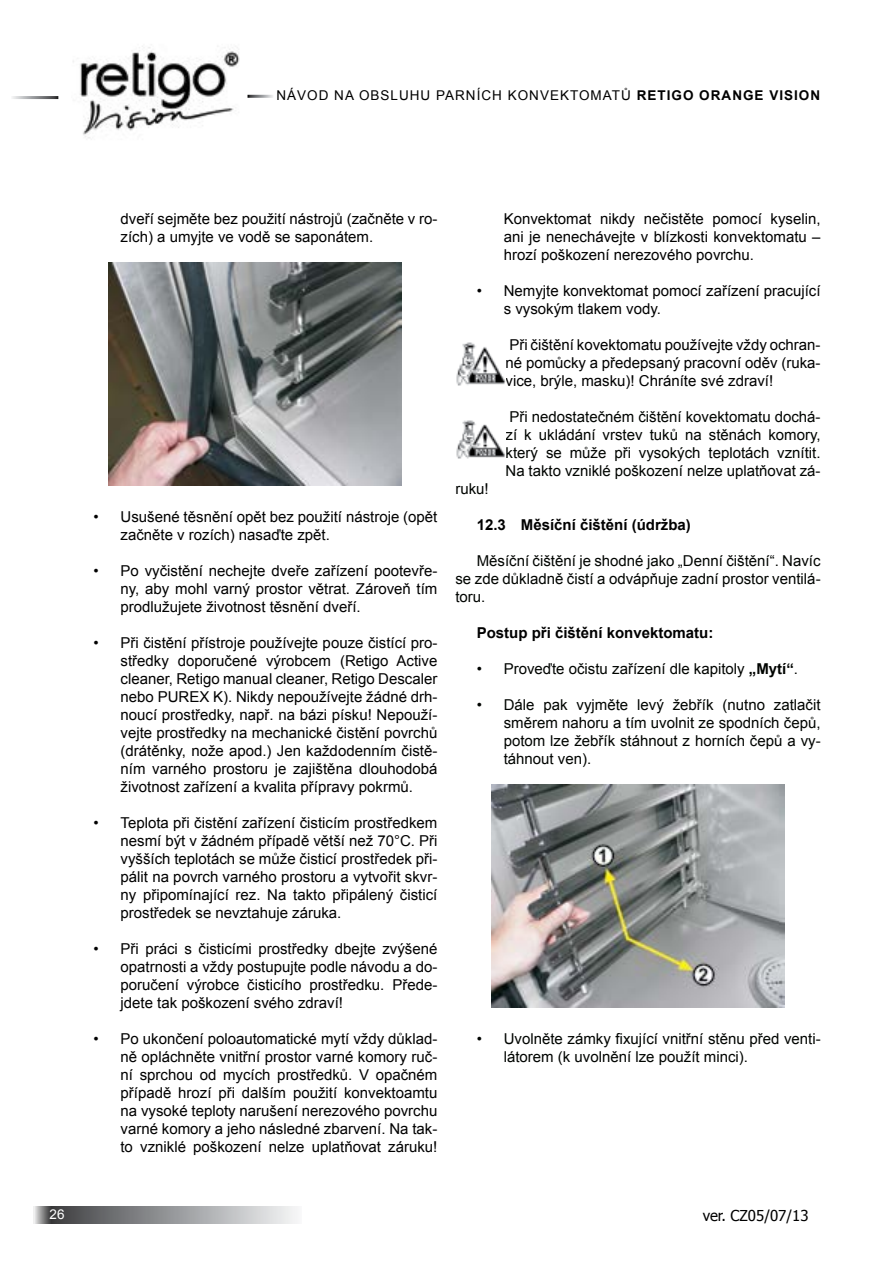
<style>
.page{position:relative;width:893px;height:1263px;background:#fff}
.page>*{position:absolute;margin:0;border:0;box-sizing:border-box;transform-origin:0 0}
.t1{font:15px/18px "Arial";color:#000;text-align:justify}
.t2{font:15px/18px "Arial";color:#000400;text-align:justify}
.t3{font:700 15px "Arial";color:#000}
.t4{font:15px "Tahoma";color:#000}
.t5{font:13.5px "Arial";letter-spacing:.075em;color:#000}
.t6{font:13.5px "Arial";color:#fff}
.s1{font-weight:700}
</style>
<div class="page">
<img style="left:73px;top:46px;width:167px;height:92px">
<svg style="left:33px;top:1207px;width:264px;height:16px;background:#97999b"></svg>
<img style="left:108px;top:263px;width:294px;height:222px">
<img style="left:491px;top:785px;width:294px;height:223px">
<img style="left:456px;top:342px;width:50px;height:44px">
<img style="left:456px;top:420px;width:49px;height:39px">
<p class="t5" style="left:276px;top:86px;width:545px">NÁVOD NA OBSLUHU PARNÍCH KONVEKTOMATŮ <span class="s1">RETIGO ORANGE VISION</span></p>
<p class="t1" style="left:121px;top:209px;width:318px">dveří sejměte bez použití nástrojů (začněte v ro&shy;zích) a umyjte ve vodě se saponátem.</p>
<p class="t1" style="left:121px;top:507px;width:318px;text-indent:-27px">• Usušené těsnění opět bez použití nástroje (opět začněte v rozích) nasaďte zpět.</p>
<p class="t1" style="left:121px;top:561px;width:318px;text-indent:-27px">• Po vyčistění nechejte dveře zařízení pootevře&shy;ny, aby mohl varný prostor větrat. Zároveň tím prodlužujete životnost těsnění dveří.</p>
<p class="t1" style="left:121px;top:633px;width:318px;text-indent:-27px">• Při čistění přístroje používejte pouze čistící pro&shy;středky doporučené výrobcem (Retigo Active cleaner, Retigo manual cleaner, Retigo Descaler nebo PUREX K). Nikdy nepoužívejte žádné drh&shy;noucí prostředky, např. na bázi písku! Nepouží&shy;vejte prostředky na mechanické čistění povrchů (drátěnky, nože apod.) Jen každodenním čistě&shy;ním varného prostoru je zajištěna dlouhodobá životnost zařízení a kvalita přípravy pokrmů.</p>
<p class="t1" style="left:120px;top:813px;width:318px;text-indent:-27px">• Teplota při čistění zařízení čisticím prostředkem nesmí být v žádném případě větší než 70°C. Při vyšších teplotách se může čisticí prostředek při&shy;pálit na povrch varného prostoru a vytvořit skvr&shy;ny připomínající rez. Na takto připálený čisticí prostředek se nevztahuje záruka.</p>
<p class="t1" style="left:120px;top:939px;width:318px;text-indent:-27px">• Při práci s čisticími prostředky dbejte zvýšené opatrnosti a vždy postupujte podle návodu a do&shy;poručení výrobce čisticího prostředku. Přede&shy;jdete tak poškození svého zdraví!</p>
<p class="t1" style="left:120px;top:1029px;width:318px;text-indent:-27px">• Po ukončení poloautomatické mytí vždy důklad&shy;ně opláchněte vnitřní prostor varné komory ruč&shy;ní sprchou od mycích prostředků. V opačném případě hrozí při dalším použití konvektoamtu na vysoké teploty narušení nerezového povrchu varné komory a jeho následné zbarvení. Na tak&shy;to vzniklé poškození nelze uplatňovat záruku!</p>
<p class="t1" style="left:504px;top:209px;width:318px">Konvektomat nikdy nečistěte pomocí kyselin, ani je nenechávejte v blízkosti konvektomatu – hrozí poškození nerezového povrchu.</p>
<p class="t1" style="left:504px;top:281px;width:318px;text-indent:-27px">• Nemyjte konvektomat pomocí zařízení pracující s vysokým tlakem vody.</p>
<p class="t1" style="left:506px;top:335px;width:317px">Při čištění kovektomatu používejte vždy ochran&shy;né pomůcky a předepsaný pracovní oděv (ruka&shy;vice, brýle, masku)! Chráníte své zdraví!</p>
<p class="t2" style="left:506px;top:407px;width:317px">Při nedostatečném čištění kovektomatu dochá&shy;zí k ukládání vrstev tuků na stěnách komory, který se může při vysokých teplotách vznítit.<br>Na takto vzniklé poškození nelze uplatňovat zá-</p>
<p class="t2" style="left:455px;top:479px;width:35px">ruku!</p>
<p class="t3" style="left:477px;top:514px;width:216px">12.3 Měsíční čištění (údržba)</p>
<p class="t2" style="left:455px;top:551px;width:367px;text-indent:21px">Měsíční čištění je shodné jako „Denní čištění“. Navíc se zde důkladně čistí a odvápňuje zadní prostor ventilá&shy;toru.</p>
<p class="t3" style="left:477px;top:622px;width:238px">Postup při čištění konvektomatu:</p>
<p class="t2" style="left:477px;top:659px;width:323px">• Proveďte očistu zařízení dle kapitoly <span class="s1">„Mytí“</span>.</p>
<p class="t2" style="left:504px;top:695px;width:318px;text-indent:-27px">• Dále pak vyjměte levý žebřík (nutno zatlačit směrem nahoru a tím uvolnit ze spodních čepů, potom lze žebřík stáhnout z horních čepů a vy&shy;táhnout ven).</p>
<p class="t2" style="left:504px;top:1030px;width:318px;text-indent:-27px">• Uvolněte zámky fixující vnitřní stěnu před venti&shy;látorem (k uvolnění lze použít minci).</p>
<p class="t6" style="left:50px;top:1205px;width:17px">26</p>
<p class="t4" style="left:703px;top:1206px;width:107px">ver. CZ05/07/13</p>
</div>
